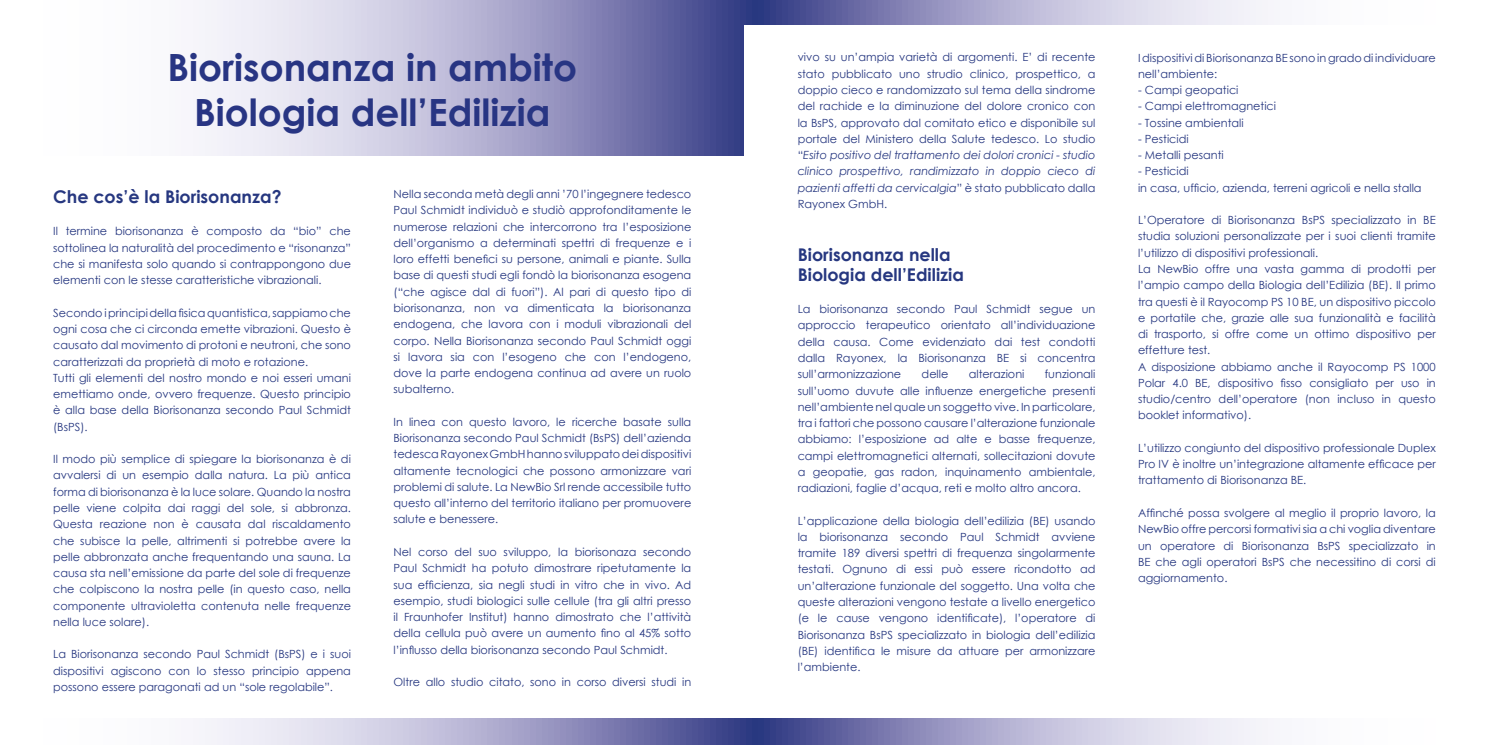
<style>
.page{position:relative;width:1489px;height:745px;background:#fff}
.page>*{position:absolute;margin:0;border:0;box-sizing:border-box;transform-origin:0 0}
.t1{font:700 37.5px/45px "Century Gothic";color:#283583;text-align:center}
.t2{font:700 17.5px/20px "Century Gothic";color:#263780}
.t3{font:11.25px/16.2px "Century Gothic";color:#263780;text-align:justify}
.s1{font-style:italic}
</style>
<div class="page">
<svg style="left:205px;top:0;width:1063px;height:156px"></svg>
<svg style="left:205px;top:718px;width:1063px;height:26px"></svg>
<div style="left:744px;top:26px;width:744px;height:146px;background:#fff"></div>
<h1 class="t1" style="left:167px;top:43px;width:411px">Biorisonanza in ambito<br>Biologia dell’Edilizia</h1>
<h2 class="t2" style="left:53px;top:186px;width:230px">Che cos’è la Biorisonanza?</h2>
<p class="t3" style="left:53px;top:223px;width:299px">Il termine biorisonanza è composto da “bio” che sottolinea la naturalità del procedimento e “risonanza” che si manifesta solo quando si contrappongono due elementi con le stesse caratteristiche vibrazionali.</p>
<p class="t3" style="left:53px;top:304px;width:299px;text-align:left">Secondo i principi della fisica quantistica, sappiamo che ogni cosa che ci circonda emette vibrazioni. Questo è causato dal movimento di protoni e neutroni, che sono caratterizzati da proprietà di moto e rotazione.<br>Tutti gli elementi del nostro mondo e noi esseri umani emettiamo onde, ovvero frequenze. Questo principio è alla base della Biorisonanza secondo Paul Schmidt (BsPS).</p>
<p class="t3" style="left:53px;top:450px;width:299px">Il modo più semplice di spiegare la biorisonanza è di avvalersi di un esempio dalla natura. La più antica forma di biorisonanza è la luce solare. Quando la nostra pelle viene colpita dai raggi del sole, si abbronza.<br>Questa reazione non è causata dal riscaldamento che subisce la pelle, altrimenti si potrebbe avere la pelle abbronzata anche frequentando una sauna. La causa sta nell’emissione da parte del sole di frequenze che colpiscono la nostra pelle (in questo caso, nella componente ultravioletta contenuta nelle frequenze nella luce solare).</p>
<p class="t3" style="left:53px;top:645px;width:299px">La Biorisonanza secondo Paul Schmidt (BsPS) e i suoi dispositivi agiscono con lo stesso principio appena possono essere paragonati ad un “sole regolabile”.</p>
<p class="t3" style="left:393px;top:186px;width:299px">Nella seconda metà degli anni ’70 l’ingegnere tedesco Paul Schmidt individuò e studiò approfonditamente le numerose relazioni che intercorrono tra l’esposizione dell’organismo a determinati spettri di frequenze e i loro effetti benefici su persone, animali e piante. Sulla base di questi studi egli fondò la biorisonanza esogena (“che agisce dal di fuori”). Al pari di questo tipo di biorisonanza, non va dimenticata la biorisonanza endogena, che lavora con i moduli vibrazionali del corpo. Nella Biorisonanza secondo Paul Schmidt oggi si lavora sia con l’esogeno che con l’endogeno, dove la parte endogena continua ad avere un ruolo subalterno.</p>
<p class="t3" style="left:393px;top:413px;width:299px">In linea con questo lavoro, le ricerche basate sulla Biorisonanza secondo Paul Schmidt (BsPS) dell’azienda tedesca Rayonex GmbH hanno sviluppato dei dispositivi altamente tecnologici che possono armonizzare vari problemi di salute. La NewBio Srl rende accessibile tutto questo all’interno del territorio italiano per promuovere salute e benessere.</p>
<p class="t3" style="left:393px;top:543px;width:299px">Nel corso del suo sviluppo, la biorisonaza secondo Paul Schmidt ha potuto dimostrare ripetutamente la sua efficienza, sia negli studi in vitro che in vivo. Ad esempio, studi biologici sulle cellule (tra gli altri presso il Fraunhofer Institut) hanno dimostrato che l’attività della cellula può avere un aumento fino al 45% sotto l’influsso della biorisonanza secondo Paul Schmidt.</p>
<p class="t3" style="left:393px;top:673px;width:299px">Oltre allo studio citato, sono in corso diversi studi in</p>
<p class="t3" style="left:797px;top:49px;width:299px">vivo su un’ampia varietà di argomenti. E’ di recente stato pubblicato uno strudio clinico, prospettico, a doppio cieco e randomizzato sul tema della sindrome del rachide e la diminuzione del dolore cronico con la BsPS, approvato dal comitato etico e disponibile sul portale del Ministero della Salute tedesco. Lo studio “<span class="s1">Esito positivo del trattamento dei dolori cronici - studio clinico prospettivo, randimizzato in doppio cieco di pazienti affetti da cervicalgia</span>” è stato pubblicato dalla Rayonex GmbH.</p>
<h2 class="t2" style="left:797px;top:243px;width:168px">Biorisonanza nella<br>Biologia dell’Edilizia</h2>
<p class="t3" style="left:797px;top:300px;width:299px">La biorisonanza secondo Paul Schmidt segue un approccio terapeutico orientato all’individuazione della causa. Come evidenziato dai test condotti dalla Rayonex, la Biorisonanza BE si concentra sull’armonizzazione</p>
<p class="t3" style="left:797px;top:365px;width:299px;text-indent:247px">funzionali sull’uomo duvute alle influenze energetiche presenti nell’ambiente nel quale un soggetto vive. In particolare, tra i fattori che possono causare l’alterazione funzionale abbiamo: l’esposizione ad alte e basse frequenze, campi elettromagnetici alternati, sollecitazioni dovute a geopatie, gas radon, inquinamento ambientale, radiazioni, faglie d’acqua, reti e molto altro ancora.</p>
<p class="t3" style="left:797px;top:512px;width:299px">L’applicazione della biologia dell’edilizia (BE) usando la biorisonanza secondo Paul Schmidt avviene tramite 189 diversi spettri di frequenza singolarmente testati. Ognuno di essi può essere ricondotto ad un’alterazione funzionale del soggetto. Una volta che queste alterazioni vengono testate a livello energetico (e le cause vengono identificate), l’operatore di Biorisonanza BsPS specializzato in biologia dell’edilizia (BE) identifica le misure da attuare per armonizzare l’ambiente.</p>
<p class="t3" style="left:921px;top:365px;width:28px">delle</p>
<p class="t3" style="left:968px;top:365px;width:57px">alterazioni</p>
<p class="t3" style="left:1137px;top:49px;width:299px">I dispositivi di Biorisonanza BE sono in grado di individuare nell’ambiente:</p>
<p class="t3" style="left:1137px;top:82px;width:102px">- Campi geopatici</p>
<p class="t3" style="left:1137px;top:98px;width:140px">- Campi elettromagnetici</p>
<p class="t3" style="left:1137px;top:114px;width:107px">- Tossine ambientali</p>
<p class="t3" style="left:1137px;top:130px;width:52px">- Pesticidi</p>
<p class="t3" style="left:1137px;top:147px;width:87px">- Metalli pesanti</p>
<p class="t3" style="left:1137px;top:163px;width:285px">- Pesticidi<br>in casa, ufficio, azienda, terreni agricoli e nella stalla</p>
<p class="t3" style="left:1137px;top:212px;width:299px;text-align:left">L’Operatore di Biorisonanza BsPS specializzato in BE studia soluzioni personalizzate per i suoi clienti tramite l’utilizzo di dispositivi professionali.<br>La NewBio offre una vasta gamma di prodotti per l’ampio campo della Biologia dell’Edilizia (BE). Il primo tra questi è il Rayocomp PS 10 BE, un dispositivo piccolo e portatile che, grazie alle sua funzionalità e facilità di trasporto, si offre come un ottimo dispositivo per effetture test.<br>A disposizione abbiamo anche il Rayocomp PS 1000<br>Polar 4.0 BE, dispositivo fisso consigliato per uso in studio/centro dell’operatore (non incluso in questo booklet informativo).</p>
<p class="t3" style="left:1137px;top:439px;width:299px">L’utilizzo congiunto del dispositivo professionale Duplex Pro IV è inoltre un’integrazione altamente efficace per trattamento di Biorisonanza BE.</p>
<p class="t3" style="left:1137px;top:504px;width:299px">Affinché possa svolgere al meglio il proprio lavoro, la NewBio offre percorsi formativi sia a chi voglia diventare un operatore di Biorisonanza BsPS specializzato in BE che agli operatori BsPS che necessitino di corsi di aggiornamento.</p>
</div>
